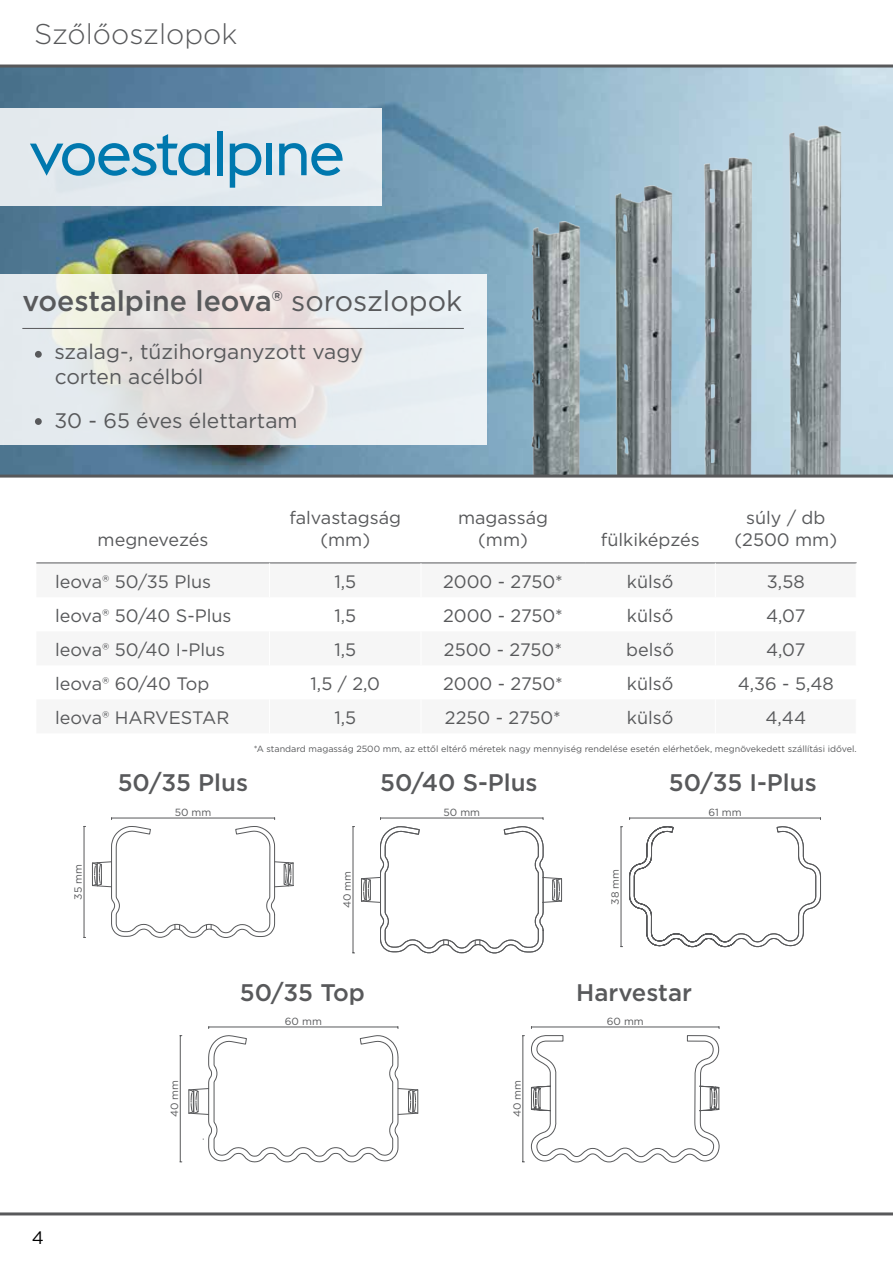
<style>
.page{position:relative;width:893px;height:1263px;background:#fff}
.page>*{position:absolute;margin:0;border:0;box-sizing:border-box;transform-origin:0 0}
.t1{font:500 28.5px "Gotham";color:#58595b}
.t2{font:300 28.5px "Gotham";color:#58595b}
.t3{font:500 24px "Gotham";color:#58595b}
.t4{font:21px/25.2px "Gotham";color:#58595b}
.t5{font:18px/21.6px "Gotham";color:#58595b;text-align:center}
.t6{font:18px "Gotham";color:#000}
.t7{font:10.35px "Gotham";color:#58595b}
.t8{font:9px "Gotham";color:#58595b}
.s1{font-weight:400}
</style>
<div class="page">
<img style="left:0;top:68px;width:893px;height:407px">
<img style="left:518px;top:206px;width:79px;height:269px">
<img style="left:606px;top:174px;width:75px;height:301px">
<img style="left:685px;top:147px;width:79px;height:328px">
<img style="left:773px;top:121px;width:79px;height:354px">
<svg style="left:92px;top:826px;width:202px;height:112px"></svg>
<hr style="left:84px;top:827px;width:1px;height:110px;background:#58595b">
<hr style="left:112px;top:818px;width:162px;height:1px;background:#58595b">
<hr style="left:353px;top:827px;width:1px;height:125px;background:#58595b">
<hr style="left:381px;top:818px;width:162px;height:1px;background:#58595b">
<svg style="left:361px;top:826px;width:201px;height:127px"></svg>
<hr style="left:621px;top:827px;width:1px;height:119px;background:#58595b">
<hr style="left:630px;top:818px;width:190px;height:1px;background:#58595b">
<svg style="left:629px;top:826px;width:192px;height:121px"></svg>
<hr style="left:180px;top:1036px;width:1px;height:125px;background:#58595b">
<hr style="left:209px;top:1027px;width:188px;height:1px;background:#58595b">
<svg style="left:189px;top:1035px;width:230px;height:127px"></svg>
<hr style="left:523px;top:1036px;width:1px;height:125px;background:#58595b">
<hr style="left:532px;top:1027px;width:187px;height:1px;background:#58595b">
<svg style="left:531px;top:1035px;width:188px;height:127px"></svg>
<hr style="left:0;top:65px;width:893px;height:3px;background:#58595b">
<hr style="left:0;top:475px;width:893px;height:3px;background:#58595b">
<hr style="left:0;top:1212px;width:893px;height:3px;background:#58595b">
<svg style="left:36px;top:563px;width:820px;height:1px"></svg>
<hr style="left:36px;top:562px;width:234px;height:1px;background:#58595b">
<hr style="left:270px;top:562px;width:151px;height:1px;background:#58595b">
<hr style="left:421px;top:562px;width:164px;height:1px;background:#58595b">
<hr style="left:585px;top:562px;width:130px;height:1px;background:#58595b">
<hr style="left:715px;top:562px;width:142px;height:1px;background:#58595b">
<hr style="left:269px;top:563px;width:1px;height:34px;background:#fff">
<hr style="left:421px;top:563px;width:1px;height:34px;background:#fff">
<hr style="left:715px;top:563px;width:1px;height:34px;background:#fff">
<div style="left:0;top:108px;width:382px;height:97px;background:#e4eaef"></div>
<svg style="left:30px;top:134px;width:180px;height:42px"></svg>
<div style="left:217px;top:131px;width:6px;height:44px;background:#0078ae"></div>
<svg style="left:230px;top:143px;width:31px;height:45px"></svg>
<div style="left:266px;top:144px;width:6px;height:31px;background:#0078ae"></div>
<svg style="left:279px;top:143px;width:64px;height:33px"></svg>
<svg style="left:0;top:274px;width:486px;height:171px;background:#e6e6e7"></svg>
<div style="left:35px;top:351px;width:7px;height:7px;background:#58595b;border-radius:50%"></div>
<div style="left:35px;top:418px;width:7px;height:7px;background:#58595b;border-radius:50%"></div>
<hr style="left:22px;top:328px;width:442px;height:1px;background:#58595b">
<h1 class="t2" style="left:34px;top:16px;width:205px">Szőlőoszlopok</h1>
<h1 class="t1" style="left:22px;top:282px;width:442px">voestalpine leova® <span class="s1">soroszlopok</span></h1>
<p class="t4" style="left:54px;top:339px;width:310px">szalag-, tűzihorganyzott vagy corten acélból</p>
<p class="t4" style="left:54px;top:407px;width:245px">30 - 65 éves élettartam</p>
<p class="t5" style="left:98px;top:528px;width:112px">megnevezés</p>
<p class="t5" style="left:289px;top:507px;width:113px">falvastagság (mm)</p>
<p class="t5" style="left:458px;top:507px;width:92px">magasság (mm)</p>
<p class="t5" style="left:601px;top:528px;width:100px">fülkiképzés</p>
<p class="t5" style="left:734px;top:507px;width:104px">súly / db (2500 mm)</p>
<p class="t5" style="left:55px;top:570px;width:158px">leova® 50/35 Plus</p>
<p class="t5" style="left:334px;top:570px;width:23px">1,5</p>
<p class="t5" style="left:443px;top:570px;width:122px">2000 - 2750*</p>
<p class="t5" style="left:627px;top:570px;width:48px">külső</p>
<p class="t5" style="left:767px;top:570px;width:39px">3,58</p>
<p class="t5" style="left:55px;top:604px;width:178px">leova® 50/40 S-Plus</p>
<p class="t5" style="left:334px;top:604px;width:23px">1,5</p>
<p class="t5" style="left:443px;top:604px;width:122px">2000 - 2750*</p>
<p class="t5" style="left:627px;top:604px;width:48px">külső</p>
<p class="t5" style="left:766px;top:604px;width:41px">4,07</p>
<p class="t5" style="left:55px;top:638px;width:172px">leova® 50/40 I-Plus</p>
<p class="t5" style="left:334px;top:638px;width:23px">1,5</p>
<p class="t5" style="left:444px;top:638px;width:120px">2500 - 2750*</p>
<p class="t5" style="left:626px;top:638px;width:49px">belső</p>
<p class="t5" style="left:766px;top:638px;width:41px">4,07</p>
<p class="t5" style="left:55px;top:672px;width:156px">leova® 60/40 Top</p>
<p class="t5" style="left:310px;top:672px;width:71px">1,5 / 2,0</p>
<p class="t5" style="left:443px;top:672px;width:122px">2000 - 2750*</p>
<p class="t5" style="left:627px;top:672px;width:48px">külső</p>
<p class="t5" style="left:738px;top:672px;width:98px">4,36 - 5,48</p>
<p class="t5" style="left:55px;top:706px;width:176px">leova® HARVESTAR</p>
<p class="t5" style="left:334px;top:706px;width:23px">1,5</p>
<p class="t5" style="left:445px;top:706px;width:118px">2250 - 2750*</p>
<p class="t5" style="left:627px;top:706px;width:48px">külső</p>
<p class="t5" style="left:765px;top:706px;width:42px">4,44</p>
<p class="t8" style="left:254px;top:743px;width:604px">*A standard magasság 2500 mm, az ettől eltérő méretek nagy mennyiség rendelése esetén elérhetőek, megnövekedett szállítási idővel.</p>
<h2 class="t3" style="left:118px;top:767px;width:132px">50/35 Plus</h2>
<h2 class="t3" style="left:380px;top:767px;width:159px">50/40 S-Plus</h2>
<h2 class="t3" style="left:669px;top:767px;width:149px">50/35 I-Plus</h2>
<p class="t7" style="left:72px;top:900px;width:37px;rotate:-90deg">35 mm</p>
<p class="t6" style="left:32px;top:1226px;width:14px">4</p>
<p class="t7" style="left:175px;top:806px;width:38px">50 mm</p>
<p class="t7" style="left:168px;top:1117px;width:39px;rotate:-90deg">40 mm</p>
<p class="t7" style="left:341px;top:908px;width:39px;rotate:-90deg">40 mm</p>
<p class="t7" style="left:443px;top:806px;width:38px">50 mm</p>
<p class="t7" style="left:609px;top:904px;width:37px;rotate:-90deg">38 mm</p>
<p class="t7" style="left:708px;top:806px;width:35px">61 mm</p>
<h2 class="t3" style="left:240px;top:977px;width:127px">50/35 Top</h2>
<h2 class="t3" style="left:576px;top:977px;width:117px">Harvestar</h2>
<p class="t7" style="left:285px;top:1014px;width:39px">60 mm</p>
<p class="t7" style="left:510px;top:1117px;width:39px;rotate:-90deg">40 mm</p>
<p class="t7" style="left:607px;top:1014px;width:39px">60 mm</p>
</div>
